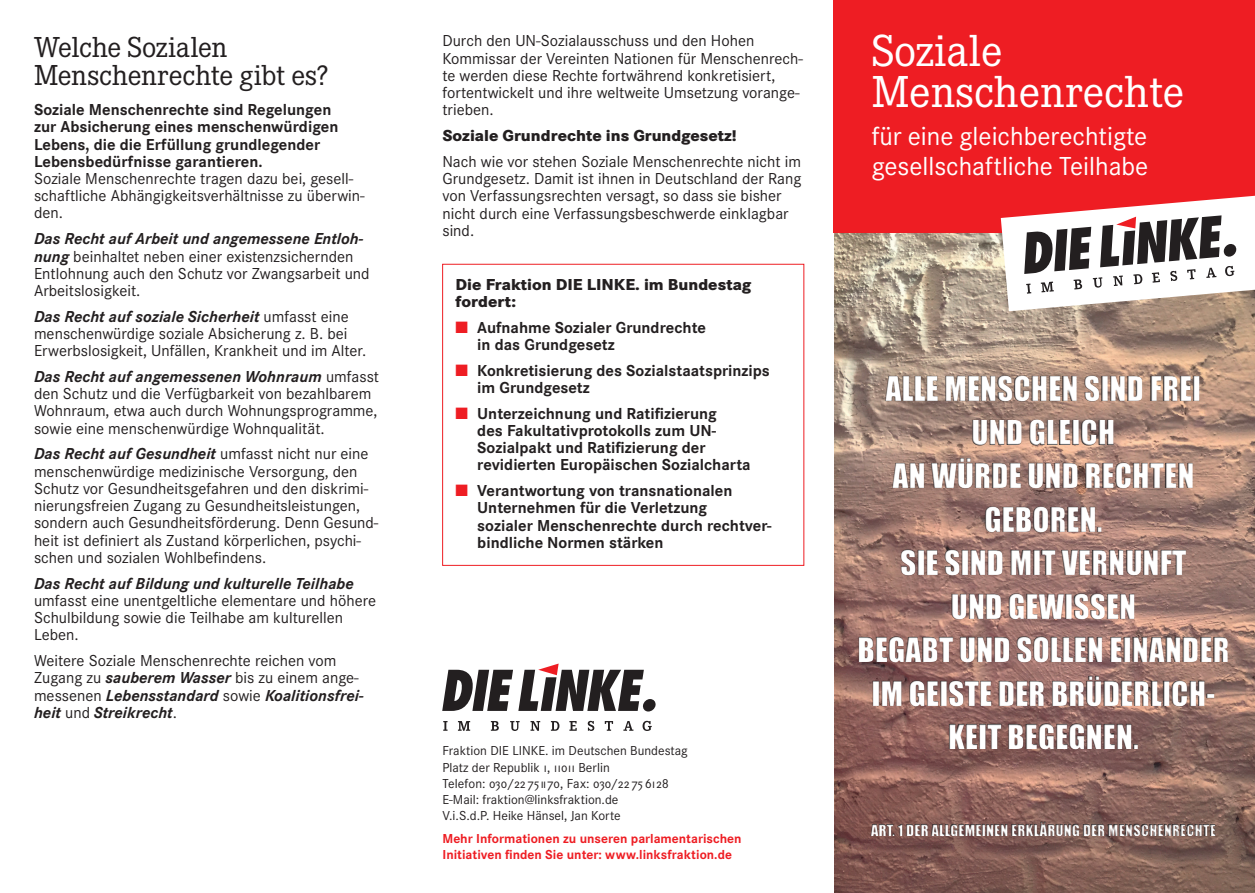
<style>
.page{position:relative;width:1255px;height:893px;background:#fff}
.page>*{position:absolute;margin:0;border:0;box-sizing:border-box;transform-origin:0 0}
.t1{font:46.5px/40.5px "Corporate E";color:#fff}
.t2{font:31.5px/43.5px "Impact";color:#fff;text-align:center}
.t3{font:30px/28.5px "Corporate E";letter-spacing:-.01em;color:#231f20}
.t4{font:27px/30px "Corporate S";color:#fff}
.t5{font:16.5px/17.2px "Corporate S";color:#231f20}
.t6{font:700 16.5px/17.2px "Corporate S";color:#231f20}
.t7{font:800 16.5px/17.2px "Corporate S";color:#231f20}
.t8{font:italic 700 16.5px "Corporate S";color:#231f20}
.t9{font:15px "Impact";color:#fff}
.t10{font:13.5px/16.2px "Corporate S";color:#231f20}
.t11{font:700 13.5px/16.2px "Corporate S";color:#ee1d23}
.s1{font-weight:700;font-style:italic}
.s2{color:#ee1d23}
</style>
<div class="page">
<img style="left:834px;top:232px;width:420px;height:661px">
<div style="left:833px;top:0;width:421px;height:232px;background:#ee1d23"></div>
<svg style="left:1000px;top:196px;width:254px;height:115px"></svg>
<svg style="left:442px;top:663px;width:214px;height:48px"></svg>
<svg style="left:443px;top:721px;width:208px;height:10px"></svg>
<div style="left:442px;top:264px;width:362px;height:302px;border:1px solid #ee1d23"></div>
<svg style="left:852px;top:363px;width:402px;height:516px;background:#987268"></svg>
<h3 class="t3" style="left:34px;top:33px;width:296px">Welche Sozialen<br>Menschenrechte gibt es?</h3>
<p class="t6" style="left:34px;top:101px;width:306px">Soziale Menschenrechte sind Regelungen zur Absicherung eines menschenwürdigen Lebens, die die Erfüllung grundlegender Lebensbedürfnisse garantieren.</p>
<p class="t5" style="left:34px;top:170px;width:332px">Soziale Menschenrechte tragen dazu bei, gesell&shy;schaftliche Abhängigkeitsverhältnisse zu überwin&shy;den.</p>
<p class="t5" style="left:34px;top:230px;width:337px"><span class="s1">Das Recht auf Arbeit und angemessene Entloh&shy;nung</span> beinhaltet neben einer existenzsichernden Entlohnung auch den Schutz vor Zwangsarbeit und Arbeitslosigkeit.</p>
<p class="t5" style="left:34px;top:308px;width:334px"><span class="s1">Das Recht auf soziale Sicherheit</span> umfasst eine menschenwürdige soziale Absicherung z. B. bei<br>Erwerbslosigkeit, Unfällen, Krankheit und im Alter.</p>
<p class="t5" style="left:34px;top:368px;width:346px"><span class="s1">Das Recht auf angemessenen Wohnraum</span> umfasst den Schutz und die Verfügbarkeit von bezahlbarem Wohnraum, etwa auch durch Wohnungsprogramme, sowie eine menschenwürdige Wohnqualität.</p>
<p class="t5" style="left:34px;top:445px;width:346px"><span class="s1">Das Recht auf Gesundheit</span> umfasst nicht nur eine menschenwürdige medizinische Versorgung, den Schutz vor Gesundheitsgefahren und den diskrimi&shy;nierungsfreien Zugang zu Gesundheitsleistungen, sondern auch Gesundheitsförderung. Denn Gesund&shy;heit ist definiert als Zustand körperlichen, psychi&shy;schen und sozialen Wohlbefindens.</p>
<p class="t8" style="left:34px;top:574px;width:321px">Das Recht auf Bildung und kulturelle Teilhabe</p>
<p class="t5" style="left:34px;top:592px;width:343px">umfasst eine unentgeltliche elementare und höhere<br>Schulbildung sowie die Teilhabe am kulturellen<br>Leben.</p>
<p class="t5" style="left:34px;top:652px;width:331px">Weitere Soziale Menschenrechte reichen vom Zugang zu <span class="s1">sauberem Wasser</span> bis zu einem ange&shy;messenen <span class="s1">Lebensstandard</span> sowie <span class="s1">Koalitionsfrei&shy;heit</span> und <span class="s1">Streikrecht</span>.</p>
<p class="t5" style="left:442px;top:32px;width:362px">Durch den UN-Sozialausschuss und den Hohen Kommissar der Vereinten Nationen für Menschenrech&shy;te werden diese Rechte fortwährend konkretisiert, fortentwickelt und ihre weltweite Umsetzung vorange&shy;trieben.</p>
<p class="t7" style="left:442px;top:127px;width:296px">Soziale Grundrechte ins Grundgesetz!</p>
<p class="t5" style="left:442px;top:153px;width:360px">Nach wie vor stehen Soziale Menschenrechte nicht im Grundgesetz. Damit ist ihnen in Deutschland der Rang von Verfassungsrechten versagt, so dass sie bisher nicht durch eine Verfassungsbeschwerde einklagbar sind.</p>
<p class="t7" style="left:455px;top:276px;width:297px">Die Fraktion DIE LINKE. im Bundestag fordert:</p>
<p class="t6" style="left:477px;top:319px;width:230px;text-indent:-22px"><span class="s2">■</span> Aufnahme Sozialer Grundrechte in das Grundgesetz</p>
<p class="t6" style="left:477px;top:362px;width:294px;text-indent:-22px"><span class="s2">■</span> Konkretisierung des Sozialstaatsprinzips im Grundgesetz</p>
<p class="t6" style="left:477px;top:405px;width:275px;text-indent:-22px"><span class="s2">■</span> Unterzeichnung und Ratifizierung<br>des Fakultativprotokolls zum UN-Sozialpakt und Ratifizierung der revidierten Europäischen Sozialcharta</p>
<p class="t6" style="left:477px;top:482px;width:296px;text-indent:-22px"><span class="s2">■</span> Verantwortung von transnationalen Unternehmen für die Verletzung<br>sozialer Menschenrechte durch rechtver&shy;bindliche Normen stärken</p>
<p class="t10" style="left:442px;top:743px;width:247px">Fraktion DIE LINKE. im Deutschen Bundestag Platz der Republik 1, 11011 Berlin<br>Telefon: 030/22 751170, Fax: 030/22 75 6128<br>E-Mail: fraktion@linksfraktion.de<br>V.i.S.d.P. Heike Hänsel, Jan Korte</p>
<p class="t11" style="left:442px;top:830px;width:300px">Mehr Informationen zu unseren parlamentarischen<br>Initiativen finden Sie unter: www.linksfraktion.de</p>
<h1 class="t1" style="left:871px;top:32px;width:314px">Soziale<br>Menschenrechte</h1>
<h3 class="t4" style="left:871px;top:122px;width:278px">für eine gleichberechtigte gesellschaftliche Teilhabe</h3>
<h2 class="t2" style="left:857px;top:366px;width:373px">ALLE MENSCHEN SIND FREI<br>UND GLEICH<br>AN WÜRDE UND RECHTEN<br>GEBOREN.<br>SIE SIND MIT VERNUNFT<br>UND GEWISSEN<br>BEGABT UND SOLLEN EINANDER<br>IM GEISTE DER BRÜDERLICH-<br>KEIT BEGEGNEN.</h2>
<p class="t9" style="left:870px;top:819px;width:346px">ART. 1 DER ALLGEMEINEN ERKLÄRUNG DER MENSCHENRECHTE</p>
</div>
